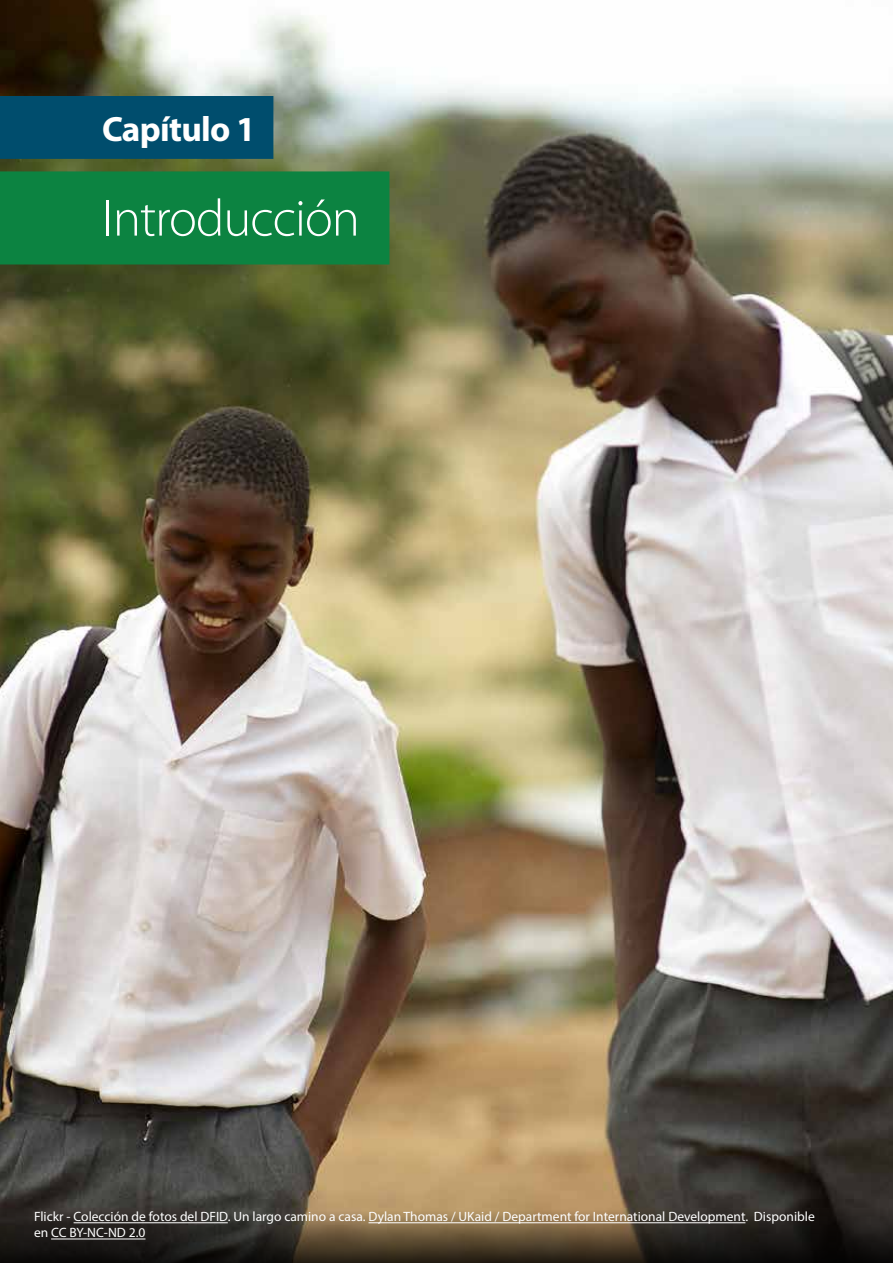
<style>
.page{position:relative;width:893px;height:1263px;background:#fff}
.page>*{position:absolute;margin:0;border:0;box-sizing:border-box;transform-origin:0 0}
.t1{font:300 52.5px "Myriad Pro";letter-spacing:-.02em;color:#fff}
.t2{font:700 35.25px "Myriad Pro";letter-spacing:-.02em;color:#fff}
.t3{font:13.5px/16.2px "Myriad Pro";color:#fff}
</style>
<div class="page">
<img style="left:0;top:0;width:893px;height:1263px">
<div style="left:0;top:96px;width:273px;height:63px;background:#004d6d"></div>
<div style="left:0;top:171px;width:389px;height:93px;background:#0c8341"></div>
<hr style="left:74px;top:1222px;width:154px;height:1px;background:#fff">
<hr style="left:368px;top:1222px;width:377px;height:1px;background:#fff">
<hr style="left:51px;top:1239px;width:94px;height:1px;background:#fff">
<h2 class="t2" style="left:102px;top:106px;width:155px">Capítulo 1</h2>
<h1 class="t1" style="left:102px;top:186px;width:259px">Introducción</h1>
<p class="t3" style="left:34px;top:1208px;width:782px">Flickr - Colección de fotos del DFID. Un largo camino a casa. Dylan Thomas / UKaid / Department for International Development. Disponible en CC BY-NC-ND 2.0</p>
</div>
